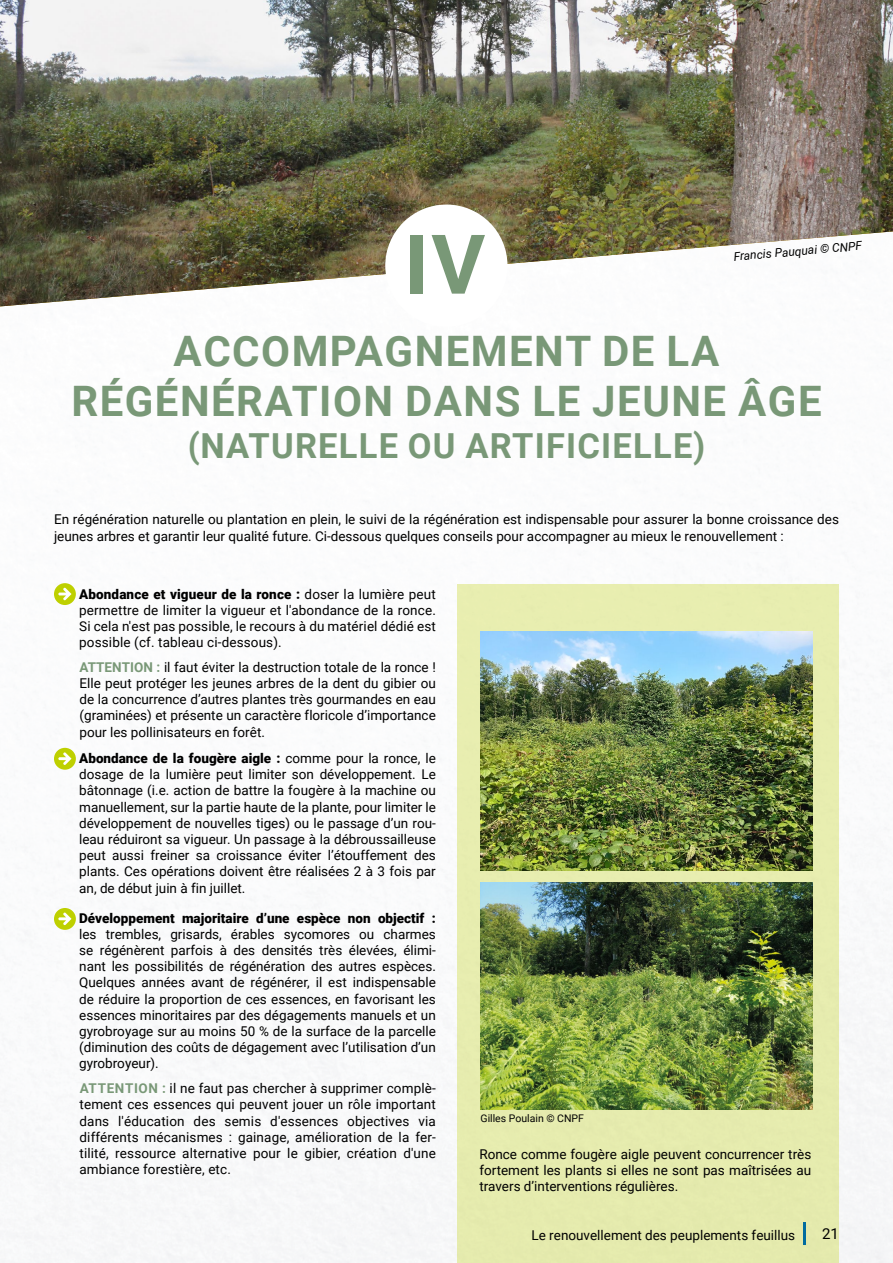
<style>
.page{position:relative;width:893px;height:1263px;background:#fff}
.page>*{position:absolute;margin:0;border:0;box-sizing:border-box;transform-origin:0 0}
.t1{font:700 82.5px "Roboto";color:#799877}
.t2{font:700 42px/50.4px "Roboto";letter-spacing:.035em;color:#799877;text-align:center}
.t3{font:700 34.5px "Roboto";letter-spacing:.035em;color:#799877}
.t4{font:15px "Roboto";color:#000}
.t5{font:13.5px/16.2px "Roboto";color:#000;text-align:justify}
.t6{font:900 13.5px "Roboto";color:#000}
.t7{font:italic 12px "Roboto";color:#000}
.t8{font:10.5px "Roboto";color:#000}
.s1{font-weight:900}
.s2{font-weight:700;color:#799877}
</style>
<div class="page">
<img style="left:0;top:306px;width:893px;height:957px">
<div style="left:457px;top:585px;width:382px;height:678px;background:#e6ecae"></div>
<svg style="left:54px;top:583px;width:22px;height:22px"></svg>
<svg style="left:58px;top:588px;width:13px;height:12px"></svg>
<div style="left:54px;top:748px;width:22px;height:22px;background:#bed000;border-radius:50%"></div>
<svg style="left:58px;top:752px;width:13px;height:13px"></svg>
<svg style="left:54px;top:908px;width:22px;height:22px"></svg>
<svg style="left:58px;top:912px;width:13px;height:13px"></svg>
<img style="left:480px;top:883px;width:332px;height:227px">
<img style="left:480px;top:631px;width:332px;height:239px">
<img style="left:0;top:0;width:893px;height:306px">
<div style="left:385px;top:205px;width:122px;height:122px;background:#fff;border-radius:50%"></div>
<hr style="left:803px;top:1222px;width:2px;height:23px;background:#016c9f">
<h1 class="t1" style="left:404px;top:206px;width:82px">IV</h1>
<p class="t7" style="left:733px;top:248px;width:130px;rotate:-5deg">Francis Pauquai © CNPF</p>
<h2 class="t2" style="left:71px;top:324px;width:752px">ACCOMPAGNEMENT DE LA<br>RÉGÉNÉRATION DANS LE JEUNE ÂGE</h2>
<h3 class="t3" style="left:188px;top:421px;width:519px">(NATURELLE OU ARTIFICIELLE)</h3>
<p class="t5" style="left:54px;top:511px;width:786px">En régénération naturelle ou plantation en plein, le suivi de la régénération est indispensable pour assurer la bonne croissance des jeunes arbres et garantir leur qualité future. Ci-dessous quelques conseils pour accompagner au mieux le renouvellement :</p>
<p class="t5" style="left:79px;top:585px;width:358px"><span class="s1">Abondance et vigueur de la ronce :</span> doser la lumière peut permettre de limiter la vigueur et l'abondance de la ronce.<br>Si cela n'est pas possible, le recours à du matériel dédié est possible (cf. tableau ci-dessous).</p>
<p class="t5" style="left:80px;top:658px;width:358px"><span class="s2">ATTENTION :</span> il faut éviter la destruction totale de la ronce !<br>Elle peut protéger les jeunes arbres de la dent du gibier ou de la concurrence d’autres plantes très gourmandes en eau (graminées) et présente un caractère floricole d’importance pour les pollinisateurs en forêt.</p>
<p class="t5" style="left:79px;top:749px;width:358px"><span class="s1">Abondance de la fougère aigle :</span> comme pour la ronce, le dosage de la lumière peut limiter son développement. Le bâtonnage (i.e. action de battre la fougère à la machine ou manuellement, sur la partie haute de la plante, pour limiter le développement de nouvelles tiges) ou le passage d’un rou&shy;leau réduiront sa vigueur. Un passage à la débroussailleuse peut aussi freiner sa croissance éviter l’étouffement des plants. Ces opérations doivent être réalisées 2 à 3 fois par an, de début juin à fin juillet.</p>
<p class="t6" style="left:79px;top:908px;width:358px">Développement majoritaire d’une espèce non objectif :</p>
<p class="t5" style="left:79px;top:925px;width:358px">les trembles, grisards, érables sycomores ou charmes se régénèrent parfois à des densités très élevées, élimi&shy;nant les possibilités de régénération des autres espèces.<br>Quelques années avant de régénérer, il est indispensable de réduire la proportion de ces essences, en favorisant les essences minoritaires par des dégagements manuels et un gyrobroyage sur au moins 50 % de la surface de la parcelle (diminution des coûts de dégagement avec l’utilisation d’un gyrobroyeur).</p>
<p class="t5" style="left:80px;top:1080px;width:358px"><span class="s2">ATTENTION :</span> il ne faut pas chercher à supprimer complè&shy;tement ces essences qui peuvent jouer un rôle important dans l'éducation des semis d'essences objectives via différents mécanismes : gainage, amélioration de la fer&shy;tilité, ressource alternative pour le gibier, création d'une ambiance forestière, etc.</p>
<p class="t8" style="left:480px;top:1111px;width:105px">Gilles Poulain © CNPF</p>
<p class="t5" style="left:479px;top:1145px;width:333px">Ronce comme fougère aigle peuvent concurrencer très fortement les plants si elles ne sont pas maîtrisées au travers d’interventions régulières.</p>
<p class="t5" style="left:531px;top:1226px;width:265px">Le renouvellement des peuplements feuillus</p>
<p class="t4" style="left:822px;top:1223px;width:18px">21</p>
</div>
